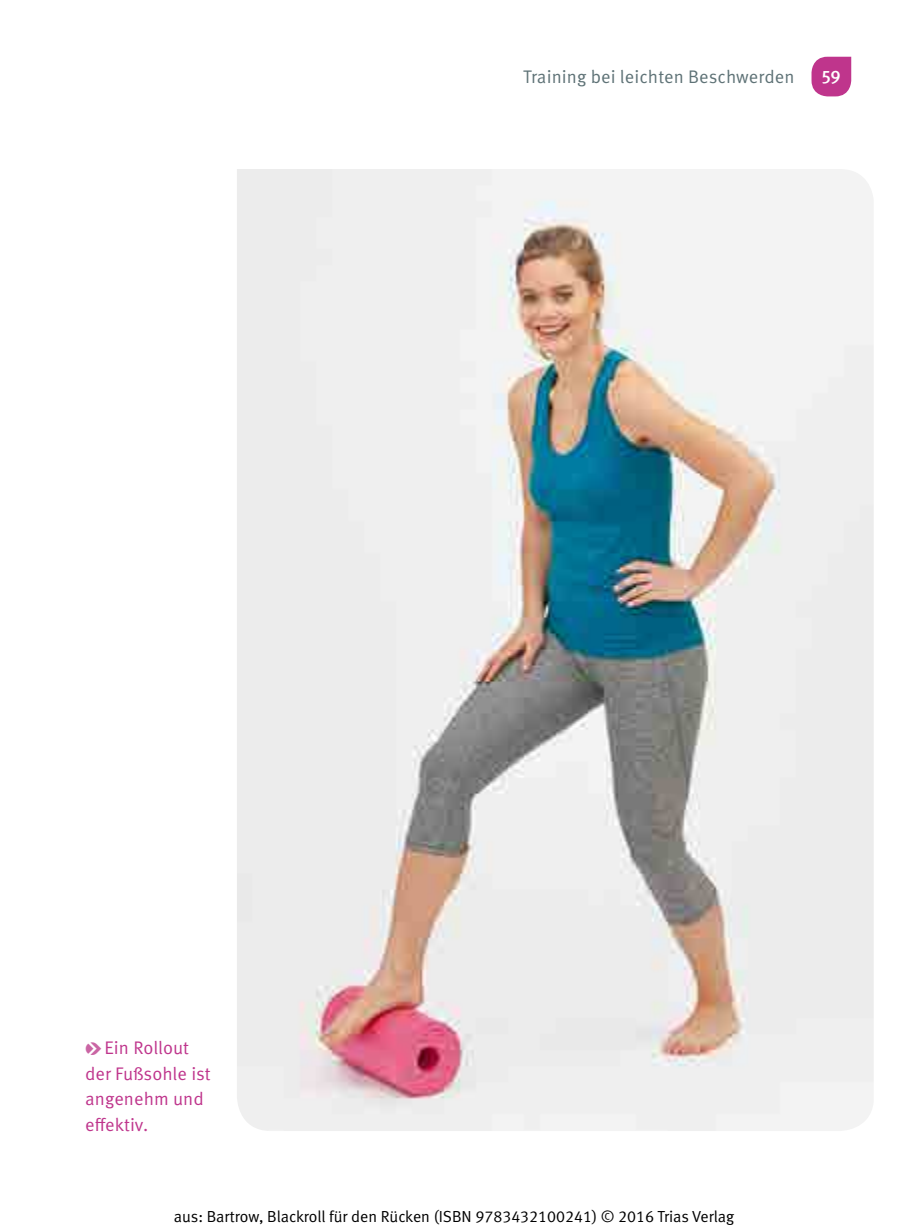
<style>
.page{position:relative;width:908px;height:1231px;background:#fff}
.page>*{position:absolute;margin:0;border:0;box-sizing:border-box;transform-origin:0 0}
.t1{font:18.2px/25.6px "Meta Pro Norm";letter-spacing:.005em;color:#bf358c}
.t2{font:18.2px "Meta Pro Norm";letter-spacing:.005em;color:#5e7276}
.t3{font:500 18.2px "Meta Pro";color:#fff}
.t4{font:16px "Meta Normal LF";color:#000}
.s1{font-family:"MVS Buttons 2012";font-size:16.6px;color:#ca65a4}
</style>
<div class="page">
<svg style="left:811px;top:57px;width:39px;height:39px;background:#c54897"></svg>
<img style="left:237px;top:169px;width:636px;height:961px">
<p class="t2" style="left:523px;top:63px;width:272px">Training bei leichten Beschwerden</p>
<p class="t3" style="left:821px;top:62px;width:21px">59</p>
<p class="t1" style="left:85px;top:1033px;width:127px"><span class="s1">Õ</span> Ein Rollout der Fußsohle ist angenehm und effektiv.</p>
<p class="t4" style="left:174px;top:1207px;width:561px">aus: Bartrow, Blackroll für den Rücken (ISBN 9783432100241) © 2016 Trias Verlag</p>
</div>
